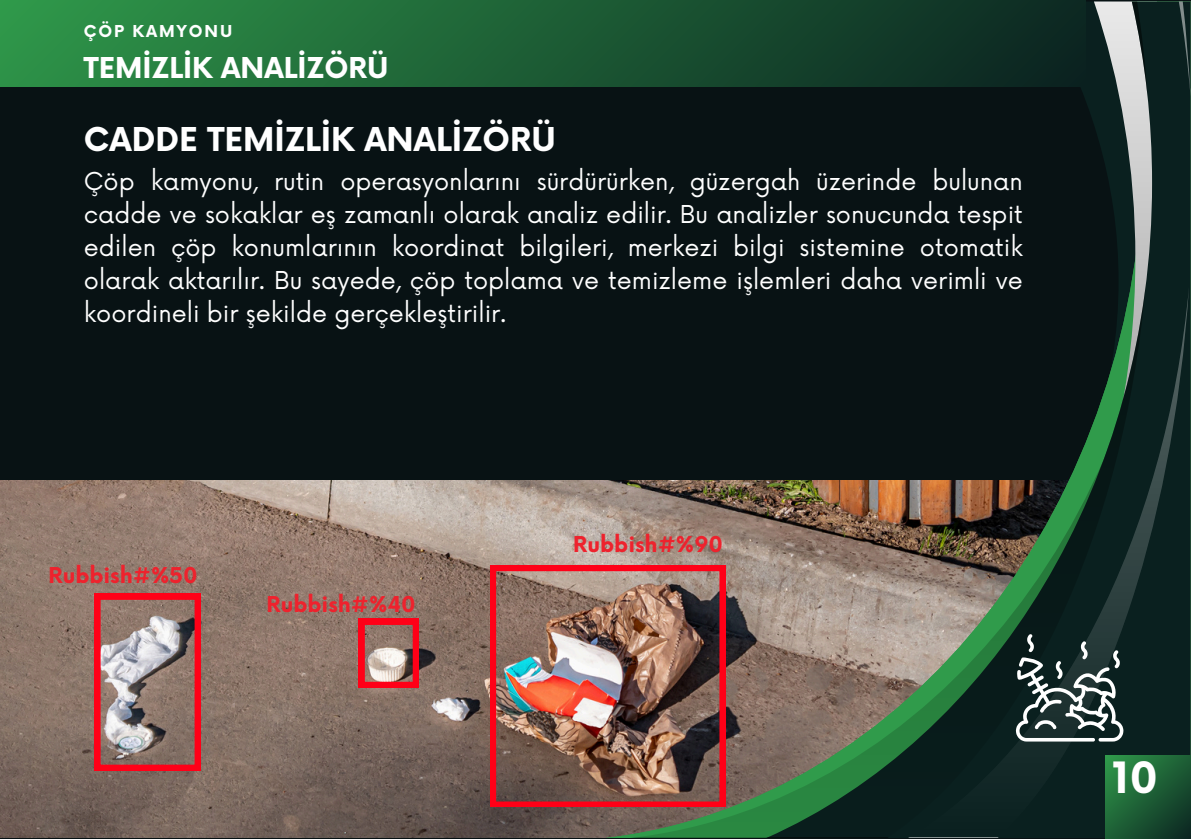
<style>
.page{position:relative;width:1191px;height:839px;background:#fff}
.page>*{position:absolute;margin:0;border:0;box-sizing:border-box;transform-origin:0 0}
.t1{font:700 42px "Now";color:#fff}
.t2{font:700 32px "Now";color:#fff}
.t3{font:700 28px "Now";color:#fff}
.t4{font:24px/33px "Now";color:#fff;text-align:justify}
.t5{font:700 21.2px "Now";color:#ee222d}
.t6{font:700 16px "Now";letter-spacing:.115em;color:#fff}
</style>
<div class="page">
<div style="left:0;top:0;width:1191px;height:838px;background:#081214"></div>
<img style="left:0;top:480px;width:605px;height:357px">
<svg style="left:605px;top:86px;width:25px;height:751px"></svg>
<svg style="left:630px;top:86px;width:136px;height:751px"></svg>
<svg style="left:766px;top:2px;width:425px;height:753px"></svg>
<svg style="left:766px;top:285px;width:142px;height:552px"></svg>
<svg style="left:1132px;top:2px;width:16px;height:95px"></svg>
<svg style="left:908px;top:285px;width:281px;height:552px"></svg>
<svg style="left:1179px;top:2px;width:12px;height:95px"></svg>
<svg style="left:95px;top:593px;width:106px;height:177px;background:#ac7575"></svg>
<img style="left:490px;top:565px;width:235px;height:241px">
<svg style="left:359px;top:619px;width:60px;height:68px;background:#c66666"></svg>
<svg style="left:1016px;top:634px;width:107px;height:107px"></svg>
<svg style="left:1106px;top:755px;width:85px;height:83px;background:#1d5f35"></svg>
<div style="left:0;top:0;width:1085px;height:86px;background:linear-gradient(to right,#2e9649,#0b2421)"></div>
<h3 class="t6" style="left:84px;top:23px;width:150px">ÇÖP KAMYONU</h3>
<p class="t3" style="left:84px;top:52px;width:306px">TEMİZLİK ANALİZÖRÜ</p>
<p class="t2" style="left:84px;top:122px;width:474px">CADDE TEMİZLİK ANALİZÖRÜ</p>
<h1 class="t4" style="left:84px;top:165px;width:941px">Çöp kamyonu, ruti n operasyonlarını sürdürürken, güzergah üzeri nde bulunan cadde ve sokaklar eş zamanlı olarak analiz edi li r. Bu analizler sonucunda tespit edilen çöp konumlarının koordinat bilgileri, merkezi bilgi sistemine otomati k olarak aktarılır. Bu sayede, çöp toplama ve temizleme işlemleri daha veri mli ve koordineli bir şekilde gerçekleştirilir.</h1>
<p class="t5" style="left:48px;top:563px;width:151px">Rubbish#%50</p>
<p class="t5" style="left:267px;top:592px;width:151px">Rubbish#%40</p>
<h2 class="t5" style="left:573px;top:533px;width:151px">Rubbish#%90</h2>
<h3 class="t1" style="left:1112px;top:755px;width:48px">10</h3>
</div>
